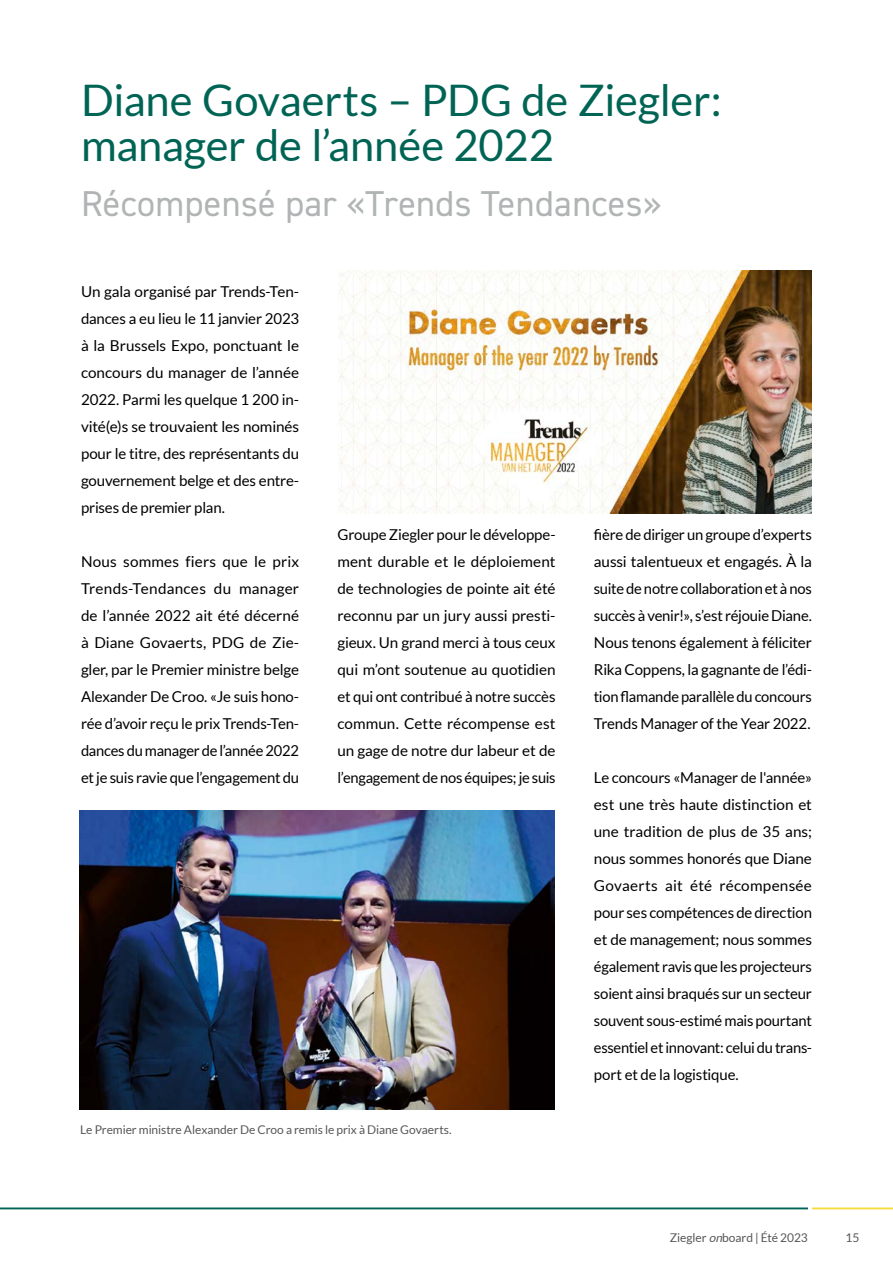
<style>
.page{position:relative;width:893px;height:1263px;background:#fff}
.page>*{position:absolute;margin:0;border:0;box-sizing:border-box;transform-origin:0 0}
.Superhead_32_pt{font:43.5px/45px "Lato";letter-spacing:-.005em;color:#006455}
.Supervorlauf_-_2__He{font:36px "DIN2014";letter-spacing:.01em;color:#b1b4b4}
.Lauf{font:15px/27px "Lato";letter-spacing:-.015em;color:#000;text-align:justify}
.BU{font:12px "Lato";letter-spacing:-.005em;color:#555756}
.s1{font-style:italic}
</style>
<div class="page">
<img style="left:79px;top:810px;width:476px;height:299px">
<img style="left:338px;top:270px;width:474px;height:243px">
<hr style="left:0;top:1208px;width:808px;height:1px;background:#006455">
<hr style="left:812px;top:1208px;width:81px;height:1px;background:#f5de3c">
<p class="Superhead_32_pt" style="left:81px;top:77px;width:642px">Diane Govaerts – PDG de Ziegler: manager de l’année 2022</p>
<p class="Supervorlauf_-_2__He" style="left:81px;top:181px;width:582px">Récompensé par «Trends Tendances»</p>
<p class="Lauf" style="left:81px;top:278px;width:220px">Un gala organisé par Trends-Ten&shy;dances a eu lieu le 11 janvier 2023 à la Brussels Expo, ponctuant le concours du manager de l’année 2022. Parmi les quelque 1 200 in&shy;vité(e)s se trouvaient les nominés pour le titre, des représentants du gouvernement belge et des entre&shy;prises de premier plan.</p>
<p class="Lauf" style="left:81px;top:548px;width:220px">Nous sommes fiers que le prix Trends-Tendances du manager de l’année 2022 ait été décerné à Diane Govaerts, PDG de Zie&shy;gler, par le Premier ministre belge Alexander De Croo. «Je suis hono&shy;rée d’avoir reçu le prix Trends-Ten&shy;dances du manager de l’année 2022 et je suis ravie que l’engagement du</p>
<p class="Lauf" style="left:337px;top:521px;width:220px">Groupe Ziegler pour le développe&shy;ment durable et le déploiement de technologies de pointe ait été reconnu par un jury aussi presti&shy;gieux. Un grand merci à tous ceux qui m’ont soutenue au quotidien et qui ont contribué à notre succès commun. Cette récompense est un gage de notre dur labeur et de l’engagement de nos équipes; je suis</p>
<p class="Lauf" style="left:594px;top:521px;width:220px">fière de diriger un groupe d’experts aussi talentueux et engagés. À la suite de notre collaboration et à nos succès à venir!», s’est réjouie Diane.<br>Nous tenons également à féliciter Rika Coppens, la gagnante de l’édi&shy;tion flamande parallèle du concours Trends Manager of the Year 2022.</p>
<p class="Lauf" style="left:594px;top:764px;width:220px">Le concours «Manager de l'année» est une très haute distinction et une tradition de plus de 35 ans; nous sommes honorés que Diane Govaerts ait été récompensée pour ses compétences de direction et de management; nous sommes également ravis que les projecteurs soient ainsi braqués sur un secteur souvent sous-estimé mais pourtant essentiel et innovant: celui du trans&shy;port et de la logistique.</p>
<p class="BU" style="left:80px;top:1123px;width:373px">Le Premier ministre Alexander De Croo a remis le prix à Diane Govaerts.</p>
<p class="BU" style="left:670px;top:1231px;width:139px">Ziegler <span class="s1">on</span>board | Été 2023</p>
<p class="BU" style="left:846px;top:1231px;width:15px">15</p>
</div>
